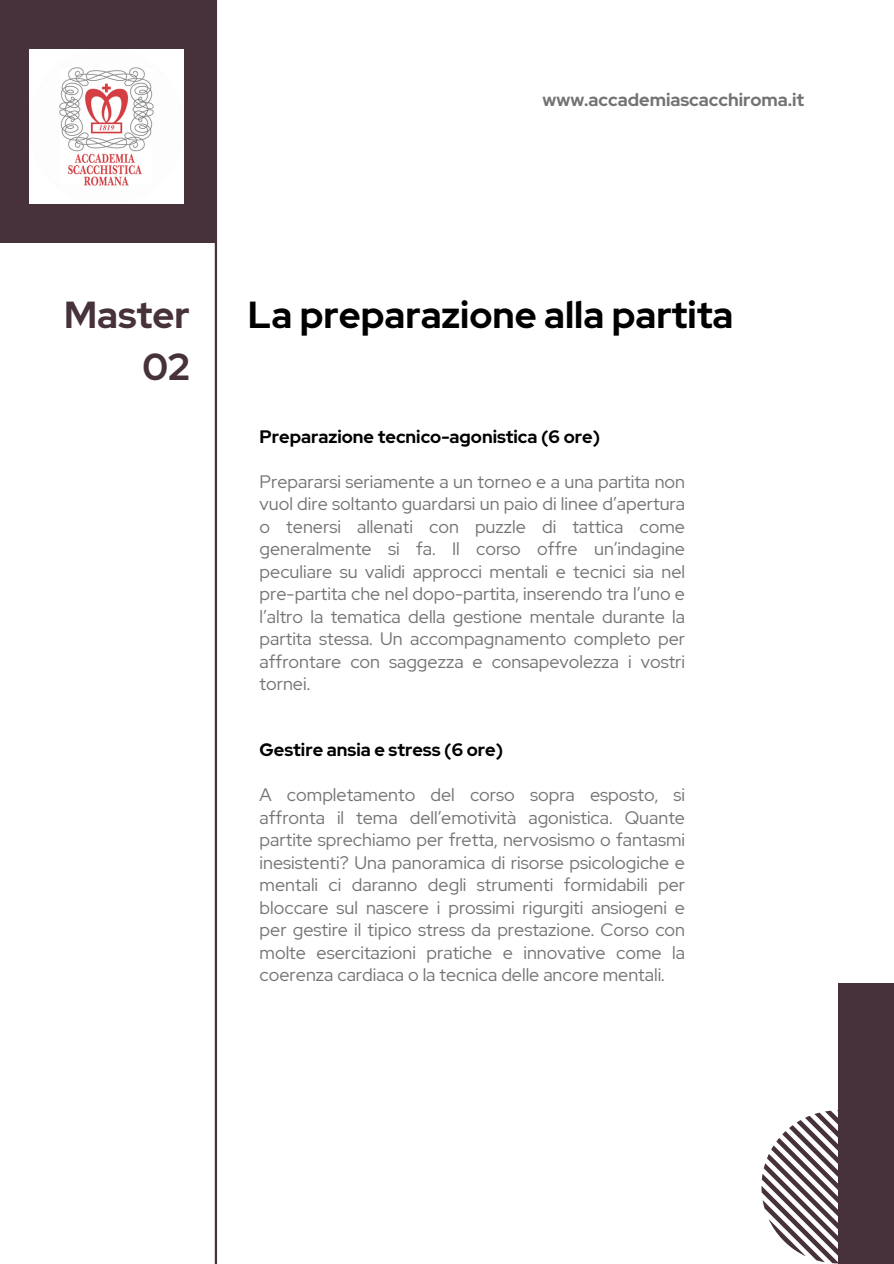
<style>
.page{position:relative;width:894px;height:1264px;background:#fff}
.page>*{position:absolute;margin:0;border:0;box-sizing:border-box;transform-origin:0 0}
.t1{font:700 37.5px "Red Hat Display";color:#000}
.t2{font:700 37.5px/51.8px "Red Hat Display";color:#47323c;text-align:right}
.t3{font:18px/22.5px "Red Hat Display";color:#737373;text-align:justify}
.t4{font:700 18px "Red Hat Display";color:#000}
.t5{font:700 18px "Red Hat Display";color:#737373}
</style>
<div class="page">
<div style="left:837px;top:983px;width:56px;height:280px;background:#47323c"></div>
<svg style="left:761px;top:1110px;width:77px;height:153px"></svg>
<hr style="left:215px;top:0;width:2px;height:1263px;background:#47323c">
<div style="left:0;top:0;width:217px;height:242px;background:#47323c"></div>
<img style="left:30px;top:50px;width:153px;height:153px">
<p class="t5" style="left:542px;top:88px;width:263px">www.accademiascacchiroma.it</p>
<h2 class="t2" style="left:64px;top:289px;width:127px">Master<br>02</h2>
<p class="t1" style="left:248px;top:290px;width:487px">La preparazione alla partita</p>
<h1 class="t4" style="left:259px;top:424px;width:342px">Preparazione tecnico-agonistica (6 ore)</h1>
<h2 class="t3" style="left:259px;top:470px;width:427px">Prepararsi seriamente a un torneo e a una partita non vuol dire soltanto guardarsi un paio di linee d’apertura o tenersi allenati con puzzle di tattica come generalmente si fa. Il corso offre un’indagine peculiare su validi approcci mentali e tecnici sia nel pre-partita che nel dopo-partita, inserendo tra l’uno e l’altro la tematica della gestione mentale durante la partita stessa. Un accompagnamento completo per affrontare con saggezza e consapevolezza i vostri tornei.</h2>
<h1 class="t4" style="left:259px;top:737px;width:245px">Gestire ansia e stress (6 ore)</h1>
<h2 class="t3" style="left:259px;top:783px;width:427px">A completamento del corso sopra esposto, si affronta il tema dell’emotività agonistica. Quante partite sprechiamo per fretta, nervosismo o fantasmi inesistenti? Una panoramica di risorse psicologiche e mentali ci daranno degli strumenti formidabili per bloccare sul nascere i prossimi rigurgiti ansiogeni e per gestire il tipico stress da prestazione. Corso con molte esercitazioni pratiche e innovative come la coerenza cardiaca o la tecnica delle ancore mentali.</h2>
</div>
